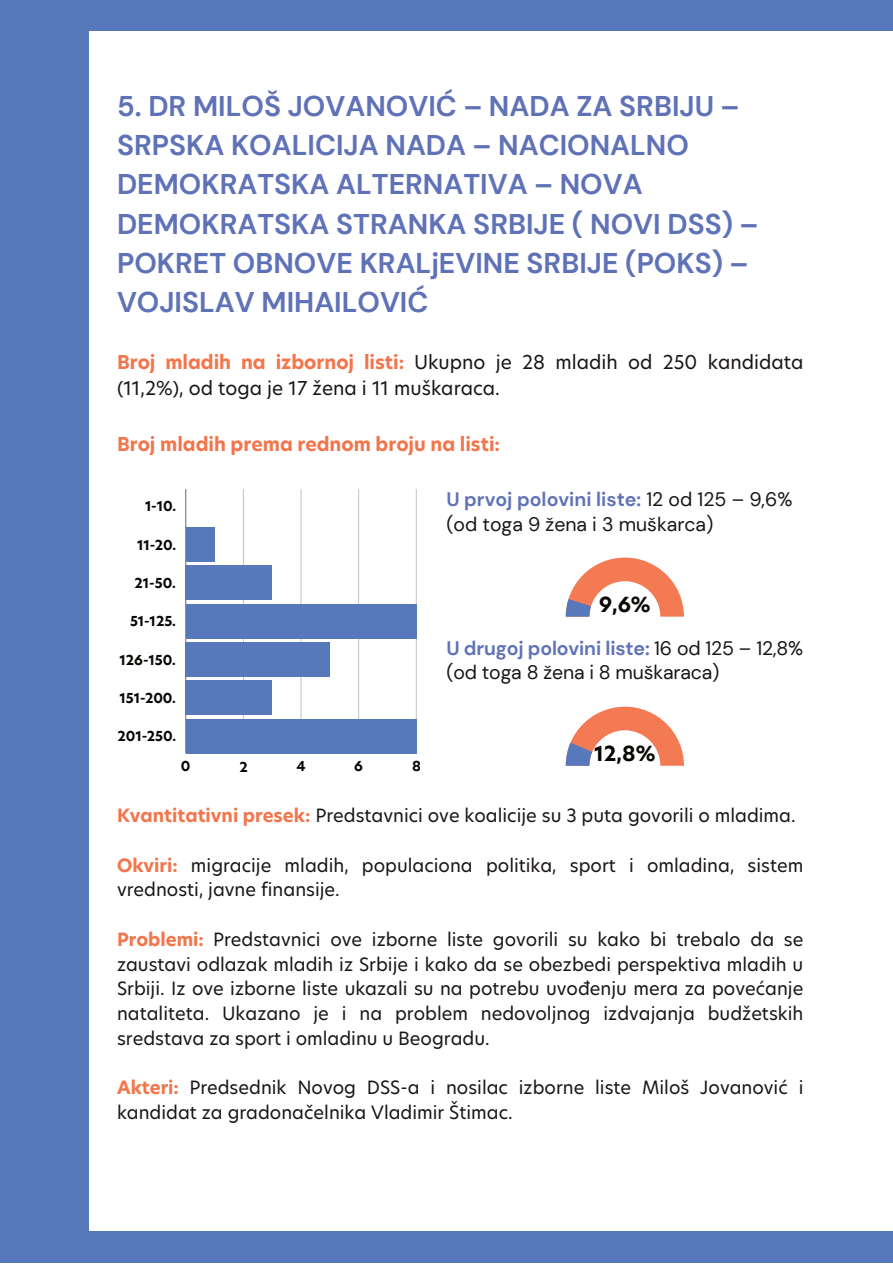
<style>
.page{position:relative;width:893px;height:1264px;background:#fff}
.page>*{position:absolute;margin:0;border:0;box-sizing:border-box;transform-origin:0 0}
.t1{font:700 28.5px/39.3px "DM Sans";color:#6072b7}
.t2{font:700 20.4px "Hero New";color:#080704}
.t3{font:19.5px/24.8px "DM Sans";letter-spacing:-.01em;color:#1a1615}
.t4{font:18.75px/25.8px "Hero New";color:#1a1615}
.t5{font:700 18.75px "Hero New";color:#f3754b}
.t6{font:18px/24.8px "Hero New";color:#1a1615}
.t7{font:700 13.5px "Hero New";color:#080704}
.s1{font-weight:700;color:#f3754b}
.s2{font-weight:700;color:#6072b7}
</style>
<div class="page">
<div style="left:0;top:0;width:892px;height:1262px;background:#5778bb"></div>
<div style="left:89px;top:31px;width:803px;height:1199px;background:#fff"></div>
<hr style="left:243px;top:489px;width:1px;height:264px;background:#000">
<hr style="left:301px;top:489px;width:1px;height:264px;background:#000">
<hr style="left:358px;top:489px;width:1px;height:264px;background:#000">
<hr style="left:416px;top:489px;width:1px;height:264px;background:#000">
<hr style="left:185px;top:489px;width:1px;height:264px;background:#000">
<div style="left:186px;top:527px;width:28px;height:35px;background:#5778bb"></div>
<div style="left:186px;top:565px;width:86px;height:35px;background:#5778bb"></div>
<div style="left:186px;top:604px;width:230px;height:34px;background:#5778bb"></div>
<div style="left:186px;top:642px;width:144px;height:34px;background:#5778bb"></div>
<div style="left:186px;top:680px;width:86px;height:35px;background:#5778bb"></div>
<div style="left:186px;top:719px;width:230px;height:34px;background:#5778bb"></div>
<svg style="left:565px;top:557px;width:119px;height:59px"></svg>
<svg style="left:565px;top:706px;width:119px;height:59px"></svg>
<h1 class="t1" style="left:117px;top:86px;width:642px">5. DR MILOŠ JOVANOVIĆ – NADA ZA SRBIJU – SRPSKA KOALICIJA NADA – NACIONALNO DEMOKRATSKA ALTERNATIVA – NOVA DEMOKRATSKA STRANKA SRBIJE ( NOVI DSS) – POKRET OBNOVE KRALjEVINE SRBIJE (POKS) – VOJISLAV MIHAILOVIĆ</h1>
<p class="t4" style="left:117px;top:349px;width:687px"><span class="s1">Broj mladih na izbornoj listi:</span> Ukupno je 28 mladih od 250 kandidata (11,2%), od toga je 17 žena i 11 muškaraca.</p>
<p class="t5" style="left:117px;top:431px;width:384px">Broj mladih prema rednom broju na listi:</p>
<p class="t7" style="left:145px;top:497px;width:33px">1-10.</p>
<p class="t7" style="left:137px;top:535px;width:40px">11-20.</p>
<p class="t7" style="left:135px;top:574px;width:43px">21-50.</p>
<p class="t7" style="left:130px;top:612px;width:47px">51-125.</p>
<p class="t7" style="left:119px;top:650px;width:58px">126-150.</p>
<p class="t7" style="left:119px;top:689px;width:58px">151-200.</p>
<p class="t7" style="left:117px;top:727px;width:60px">201-250.</p>
<p class="t7" style="left:181px;top:757px;width:11px">0</p>
<p class="t7" style="left:239px;top:757px;width:10px">2</p>
<p class="t7" style="left:296px;top:757px;width:11px">4</p>
<p class="t7" style="left:354px;top:757px;width:10px">6</p>
<p class="t7" style="left:412px;top:757px;width:10px">8</p>
<p class="t3" style="left:446px;top:487px;width:347px"><span class="s2">U prvoj polovini liste:</span> 12 od 125 – 9,6% (od toga 9 žena i 3 muškarca)</p>
<p class="t2" style="left:599px;top:590px;width:53px">9,6%</p>
<p class="t3" style="left:446px;top:635px;width:358px"><span class="s2">U drugoj polovini liste:</span> 16 od 125 – 12,8% (od toga 8 žena i 8 muškaraca)</p>
<p class="t2" style="left:594px;top:739px;width:63px">12,8%</p>
<p class="t6" style="left:117px;top:802px;width:680px"><span class="s1">Kvantitativni presek:</span> Predstavnici ove koalicije su 3 puta govorili o mladima.</p>
<p class="t6" style="left:117px;top:852px;width:687px"><span class="s1">Okviri:</span> migracije mladih, populaciona politika, sport i omladina, sistem vrednosti, javne finansije.</p>
<p class="t6" style="left:117px;top:926px;width:687px;text-align:justify"><span class="s1">Problemi:</span> Predstavnici ove izborne liste govorili su kako bi trebalo da se zaustavi odlazak mladih iz Srbije i kako da se obezbedi perspektiva mladih u Srbiji. Iz ove izborne liste ukazali su na potrebu uvođenju mera za povećanje nataliteta. Ukazano je i na problem nedovoljnog izdvajanja budžetskih sredstava za sport i omladinu u Beogradu.</p>
<p class="t6" style="left:117px;top:1074px;width:687px"><span class="s1">Akteri:</span> Predsednik Novog DSS-a i nosilac izborne liste Miloš Jovanović i kandidat za gradonačelnika Vladimir Štimac.</p>
</div>
